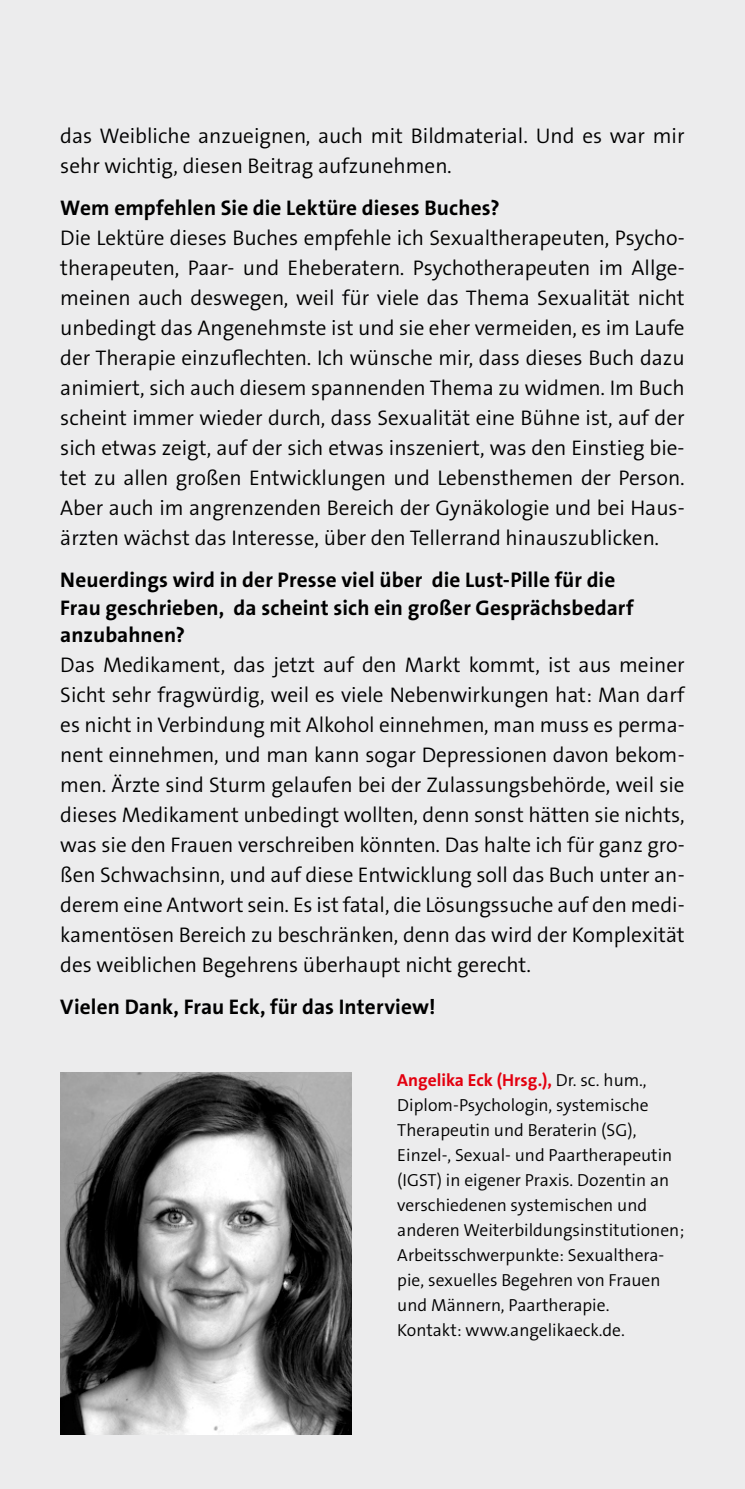
<style>
.page{position:relative;width:745px;height:1489px;background:#fff}
.page>*{position:absolute;margin:0;border:0;box-sizing:border-box;transform-origin:0 0}
.t1{font:300 21.25px/30px "The Sans Os F";color:#000;text-align:justify}
.t2{font:700 21.25px/27.5px "The Sans Os F";letter-spacing:.005em;color:#000}
.t3{font:300 17.5px/25px "The Sans Os F";color:#000}
.s1{font-weight:700;color:#e3000f}
</style>
<div class="page">
<div style="left:0;top:0;width:744px;height:1488px;background:#ececed"></div>
<img style="left:60px;top:1072px;width:291px;height:362px">
<p class="t1" style="left:60px;top:121px;width:625px">das Weibliche anzueignen, auch mit Bildmaterial. Und es war mir sehr wichtig, diesen Beitrag aufzunehmen.</p>
<p class="t2" style="left:60px;top:194px;width:440px">Wem empfehlen Sie die Lektüre dieses Buches?</p>
<p class="t1" style="left:60px;top:223px;width:625px">Die Lektüre dieses Buches empfehle ich Sexualtherapeuten, Psycho&shy;therapeuten, Paar- und Eheberatern. Psychotherapeuten im Allge&shy;meinen auch deswegen, weil für viele das Thema Sexualität nicht unbedingt das Angenehmste ist und sie eher vermeiden, es im Laufe der Therapie einzuflechten. Ich wünsche mir, dass dieses Buch dazu animiert, sich auch diesem spannenden Thema zu widmen. Im Buch scheint immer wieder durch, dass Sexualität eine Bühne ist, auf der sich etwas zeigt, auf der sich etwas inszeniert, was den Einstieg bie&shy;tet zu allen großen Entwicklungen und Lebensthemen der Person.<br>Aber auch im angrenzenden Bereich der Gynäkologie und bei Haus&shy;ärzten wächst das Interesse, über den Tellerrand hinauszublicken.</p>
<p class="t2" style="left:60px;top:566px;width:574px">Neuerdings wird in der Presse viel über die Lust-Pille für die<br>Frau geschrieben, da scheint sich ein großer Gesprächsbedarf anzubahnen?</p>
<p class="t1" style="left:60px;top:650px;width:625px">Das Medikament, das jetzt auf den Markt kommt, ist aus meiner Sicht sehr fragwürdig, weil es viele Nebenwirkungen hat: Man darf es nicht in Verbindung mit Alkohol einnehmen, man muss es perma&shy;nent einnehmen, und man kann sogar Depressionen davon bekom&shy;men. Ärzte sind Sturm gelaufen bei der Zulassungsbehörde, weil sie dieses Medikament unbedingt wollten, denn sonst hätten sie nichts, was sie den Frauen verschreiben könnten. Das halte ich für ganz gro&shy;ßen Schwachsinn, und auf diese Entwicklung soll das Buch unter an&shy;derem eine Antwort sein. Es ist fatal, die Lösungssuche auf den medi&shy;kamentösen Bereich zu beschränken, denn das wird der Komplexität des weiblichen Begehrens überhaupt nicht gerecht.</p>
<p class="t2" style="left:60px;top:993px;width:376px">Vielen Dank, Frau Eck, für das Interview!</p>
<p class="t3" style="left:397px;top:1067px;width:288px"><span class="s1">Angelika Eck (Hrsg.),</span> Dr. sc. hum., Diplom-Psychologin, systemische Therapeutin und Beraterin (SG), Einzel-, Sexual- und Paartherapeutin (IGST) in eigener Praxis. Dozentin an verschiedenen systemischen und anderen Weiterbildungsinstitutionen; Arbeitsschwerpunkte: Sexualthera&shy;pie, sexuelles Begehren von Frauen und Männern, Paartherapie.<br>Kontakt: www.angelikaeck.de.</p>
</div>
